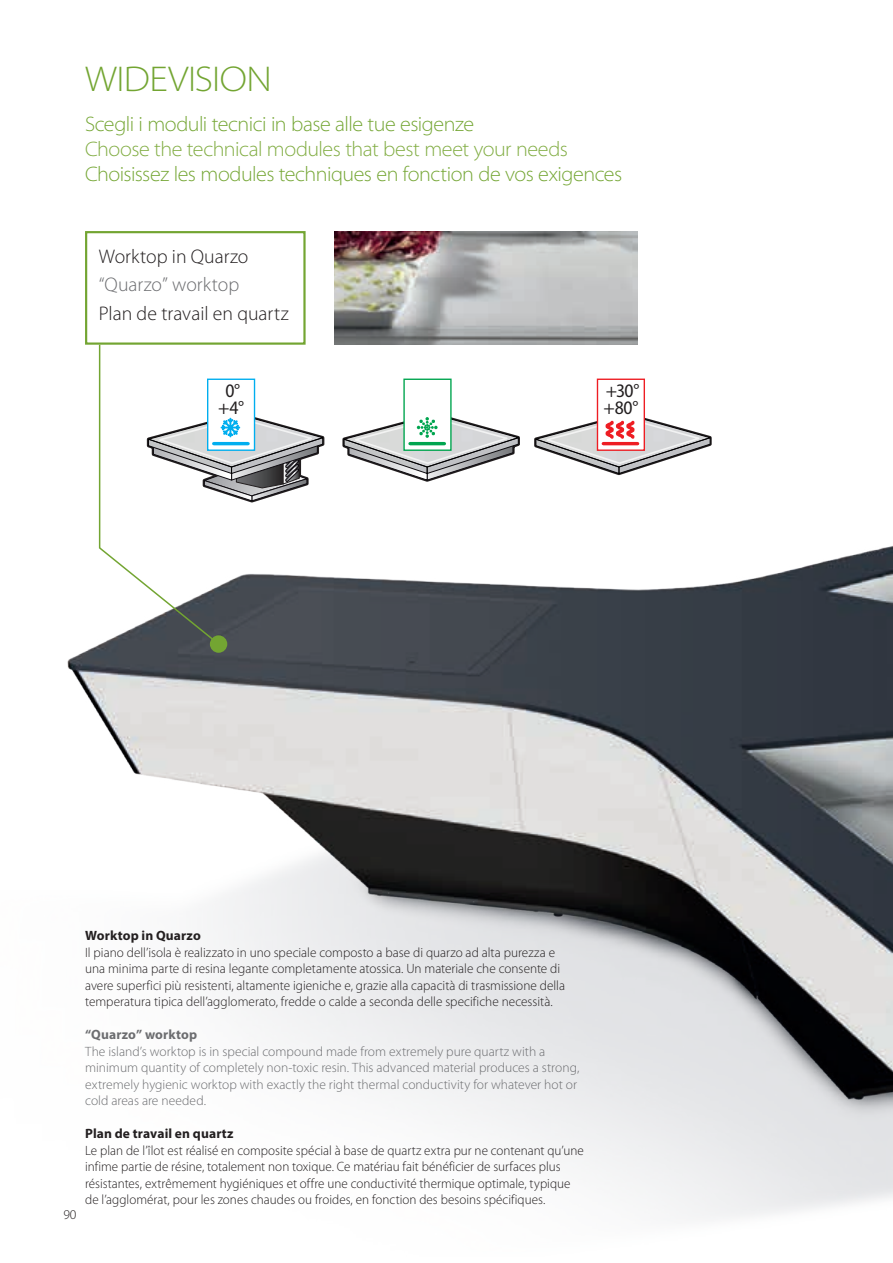
<style>
.page{position:relative;width:893px;height:1263px;background:#fff}
.page>*{position:absolute;margin:0;border:0;box-sizing:border-box;transform-origin:0 0}
.t1{font:300 semi-expanded 36px "Myriad Pro";letter-spacing:-.01em;color:#73a532}
.t2{font:300 semi-expanded 21px "Myriad Pro";letter-spacing:-.025em;color:#73a532;scale:.95 1}
.t3{font:300 semi-expanded 21px "Myriad Pro";letter-spacing:-.025em;color:#80ac41;scale:.95 1}
.t4{font:300 19.8px "Myriad Pro";color:#231f20}
.t5{font:300 19.8px "Myriad Pro";letter-spacing:.005em;color:#6c6d70}
.t6{font:semi-condensed 19.2px/17px "Myriad Pro";color:#231f20;text-align:center}
.t7{font:300 13.5px/16.5px "Myriad Pro";color:#231f20}
.t8{font:300 13.5px/16.5px "Myriad Pro";color:#6c6d70}
.t9{font:700 13.5px "Myriad Pro";letter-spacing:.01em;color:#231f20}
.t10{font:700 13.5px "Myriad Pro";letter-spacing:.01em;color:#6c6d70}
</style>
<div class="page">
<img style="left:67px;top:475px;width:826px;height:744px">
<img style="left:334px;top:231px;width:304px;height:114px">
<svg style="left:534px;top:413px;width:178px;height:62px"></svg>
<hr style="left:603px;top:442px;width:35px;height:3px;background:#ee1d23">
<div style="left:597px;top:379px;width:48px;height:72px;border:1px solid #ee1d23"></div>
<svg style="left:342px;top:417px;width:178px;height:65px"></svg>
<div style="left:403px;top:379px;width:49px;height:72px;border:1px solid #00a54f"></div>
<svg style="left:98px;top:345px;width:226px;height:301px"></svg>
<div style="left:210px;top:635px;width:17px;height:18px;background:#73a532;border-radius:50%"></div>
<div style="left:85px;top:231px;width:221px;height:114px;border:2px solid #73a532"></div>
<h1 class="t1" style="left:85px;top:59px;width:188px">WIDEVISION</h1>
<h2 class="t2" style="left:85px;top:112px;width:411px">Scegli i moduli tecnici in base alle tue esigenze</h2>
<h2 class="t3" style="left:85px;top:137px;width:510px">Choose the technical modules that best meet your needs</h2>
<h2 class="t2" style="left:85px;top:162px;width:567px">Choisissez les modules techniques en fonction de vos exigences</h2>
<h3 class="t4" style="left:99px;top:245px;width:151px">Worktop in Quarzo</h3>
<h3 class="t5" style="left:99px;top:274px;width:142px">“Quarzo” worktop</h3>
<h3 class="t4" style="left:99px;top:302px;width:191px">Plan de travail en quartz</h3>
<h3 class="t6" style="left:218px;top:382px;width:27px">0° +4°</h3>
<h3 class="t6" style="left:604px;top:382px;width:37px;text-align:left">+30° +80°</h3>
<p class="t7" style="left:63px;top:1206px;width:15px">90</p>
<p class="t9" style="left:85px;top:927px;width:117px">Worktop in Quarzo</p>
<p class="t7" style="left:85px;top:944px;width:481px">Il piano dell’isola è realizzato in uno speciale composto a base di quarzo ad alta purezza e una minima parte di resina legante completamente atossica. Un materiale che consente di avere superfici più resistenti, altamente igieniche e, grazie alla capacità di trasmissione della temperatura tipica dell’agglomerato, fredde o calde a seconda delle specifiche necessità.</p>
<p class="t10" style="left:85px;top:1026px;width:114px">“Quarzo” worktop</p>
<p class="t8" style="left:85px;top:1043px;width:496px">The island’s worktop is in special compound made from extremely pure quartz with a minimum quantity of completely non-toxic resin. This advanced material produces a strong, extremely hygienic worktop with exactly the right thermal conductivity for whatever hot or cold areas are needed.</p>
<p class="t9" style="left:85px;top:1125px;width:150px">Plan de travail en quartz</p>
<p class="t7" style="left:85px;top:1142px;width:500px">Le plan de l’îlot est réalisé en composite spécial à base de quartz extra pur ne contenant qu’une infime partie de résine, totalement non toxique. Ce matériau fait bénéficier de surfaces plus résistantes, extrêmement hygiéniques et offre une conductivité thermique optimale, typique de l’agglomérat, pour les zones chaudes ou froides, en fonction des besoins spécifiques.</p>
</div>
